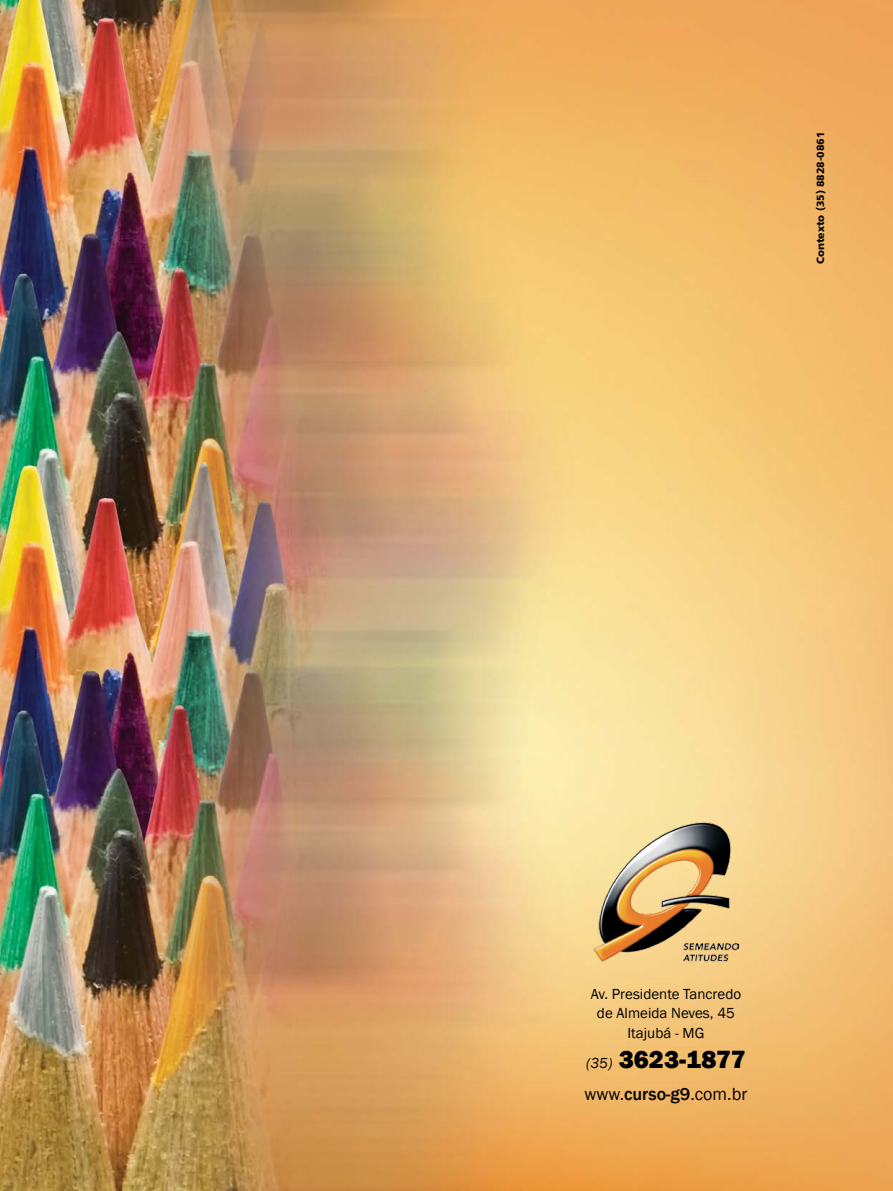
<style>
.page{position:relative;width:893px;height:1191px;background:#fff}
.page>*{position:absolute;margin:0;border:0;box-sizing:border-box;transform-origin:0 0}
.t1{font:800 25.65px "Franklin Gothic";color:#000}
.t2{font:18px "Franklin Gothic";color:#000}
.t3{font:15px/19.2px "Franklin Gothic";color:#000;text-align:center}
.t4{font:10.5px "Humanist 777 BT Black B";color:#000}
.s1{font-weight:400;font-style:italic;font-size:15px}
.s2{font-weight:500}
</style>
<div class="page">
<img style="left:0;top:0;width:893px;height:1191px">
<img style="left:593px;top:822px;width:146px;height:139px">
<p class="t4" style="left:814px;top:264px;width:134px;rotate:-90deg">Contexto (35) 8828-0861</p>
<p class="t3" style="left:591px;top:984px;width:152px">Av. Presidente Tancredo de Almeida Neves, 45<br>Itajubá - MG</p>
<h1 class="t1" style="left:586px;top:1043px;width:161px"><span class="s1">(35)</span> 3623-1877</h1>
<p class="t2" style="left:584px;top:1083px;width:164px">www.<span class="s2">curso-g9</span>.com.br</p>
</div>
